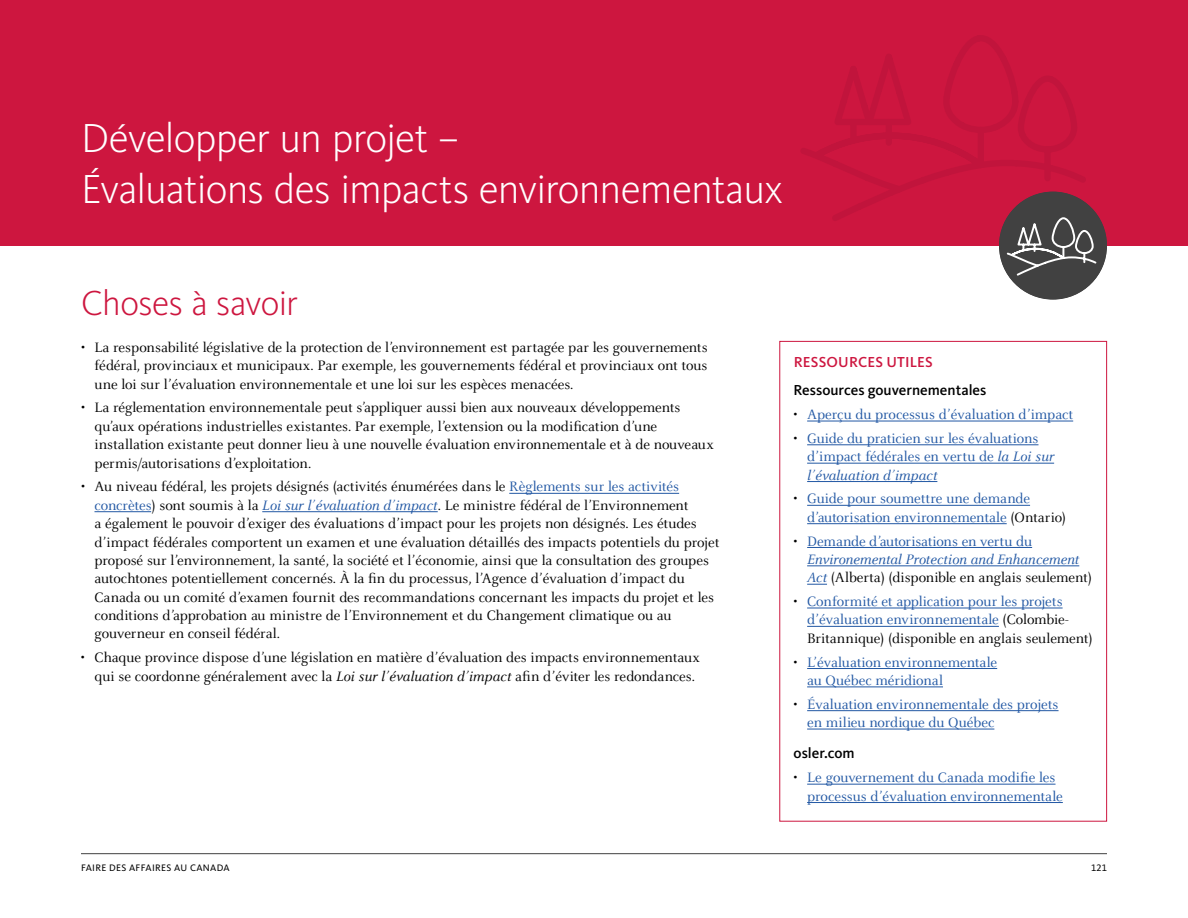
<style>
.page{position:relative;width:1188px;height:918px;background:#fff}
.page>*{position:absolute;margin:0;border:0;box-sizing:border-box;transform-origin:0 0}
.t1{font:300 42px/50.4px "Kievit Pro";letter-spacing:-.02em;color:#fff}
.t2{font:300 36px "Kievit Pro";letter-spacing:-.015em;color:#cd163f}
.t3{font:15px/18.5px "Celeste OT";letter-spacing:-.005em;color:#000}
.t4{font:15px/18.3px "Celeste OT";letter-spacing:-.01em;color:#2258a4}
.t5{font:italic 15px/18.5px "Celeste OT";color:#2258a4}
.t6{font:500 15px "Kievit Pro";color:#000}
.t7{font:500 15px "Kievit Pro";letter-spacing:.01em;color:#cd163f}
.t8{font:9.75px "Kievit Pro";letter-spacing:.035em;color:#000}
.s1{color:#2258a4}
.s2{font-style:italic;color:#2258a4}
.s3{font-style:italic}
.s4{color:#000}
.s5{font-style:normal;color:#000}
.s6{font-style:normal}
</style>
<div class="page">
<div style="left:0;top:0;width:1188px;height:246px;background:#cd163f"></div>
<hr style="left:81px;top:853px;width:1026px;height:1px;background:#414141">
<hr style="left:509px;top:493px;width:170px;height:1px;background:#2258a4">
<hr style="left:94px;top:511px;width:57px;height:1px;background:#2258a4">
<hr style="left:262px;top:511px;width:176px;height:1px;background:#2258a4">
<hr style="left:807px;top:421px;width:266px;height:1px;background:#2258a4">
<hr style="left:807px;top:445px;width:232px;height:1px;background:#2258a4">
<hr style="left:807px;top:463px;width:247px;height:1px;background:#2258a4">
<hr style="left:807px;top:481px;width:130px;height:1px;background:#2258a4">
<hr style="left:807px;top:505px;width:223px;height:1px;background:#2258a4">
<hr style="left:807px;top:523px;width:200px;height:1px;background:#2258a4">
<hr style="left:807px;top:547px;width:225px;height:1px;background:#2258a4">
<hr style="left:807px;top:566px;width:272px;height:1px;background:#2258a4">
<svg style="left:807px;top:584px;width:20px;height:1px"></svg>
<hr style="left:807px;top:608px;width:256px;height:1px;background:#2258a4">
<hr style="left:807px;top:626px;width:192px;height:1px;background:#2258a4">
<hr style="left:807px;top:668px;width:190px;height:1px;background:#2258a4">
<hr style="left:807px;top:687px;width:136px;height:1px;background:#2258a4">
<hr style="left:807px;top:710px;width:252px;height:1px;background:#2258a4">
<hr style="left:807px;top:729px;width:187px;height:1px;background:#2258a4">
<hr style="left:807px;top:784px;width:249px;height:1px;background:#2258a4">
<hr style="left:807px;top:802px;width:256px;height:1px;background:#2258a4">
<div style="left:779px;top:341px;width:328px;height:481px;border:1px solid #cd163f"></div>
<svg style="left:801px;top:35px;width:285px;height:186px"></svg>
<div style="left:999px;top:192px;width:108px;height:108px;background:#414141;border-radius:50%"></div>
<svg style="left:1005px;top:216px;width:93px;height:61px"></svg>
<h1 class="t1" style="left:81px;top:112px;width:704px">Développer un projet –<br>Évaluations des impacts environnementaux</h1>
<h2 class="t2" style="left:81px;top:281px;width:218px">Choses à savoir</h2>
<p class="t3" style="left:94px;top:338px;width:615px;text-align:justify;text-indent:-14px">• La responsabilité législative de la protection de l’environnement est partagée par les gouvernements fédéral, provinciaux et municipaux. Par exemple, les gouvernements fédéral et provinciaux ont tous une loi sur l’évaluation environnementale et une loi sur les espèces menacées.</p>
<p class="t3" style="left:94px;top:399px;width:621px;text-indent:-14px">• La réglementation environnementale peut s’appliquer aussi bien aux nouveaux développements qu’aux opérations industrielles existantes. Par exemple, l’extension ou la modification d’une installation existante peut donner lieu à une nouvelle évaluation environnementale et à de nouveaux permis/autorisations d’exploitation.</p>
<p class="t3" style="left:94px;top:477px;width:626px;text-indent:-13px">• Au niveau fédéral, les projets désignés (activités énumérées dans le <span class="s1">Règlements sur les activités concrètes</span>) sont soumis à la <span class="s2">Loi sur l’évaluation d’impact</span>. Le ministre fédéral de l’Environnement<br>a également le pouvoir d’exiger des évaluations d’impact pour les projets non désignés. Les études d’impact fédérales comportent un examen et une évaluation détaillés des impacts potentiels du projet proposé sur l’environnement, la santé, la société et l’économie, ainsi que la consultation des groupes autochtones potentiellement concernés. À la fin du processus, l’Agence d’évaluation d’impact du Canada ou un comité d’examen fournit des recommandations concernant les impacts du projet et les conditions d’approbation au ministre de l’Environnement et du Changement climatique ou au gouverneur en conseil fédéral.</p>
<p class="t3" style="left:81px;top:648px;width:620px;text-align:center">• Chaque province dispose d’une législation en matière d’évaluation des impacts environnementaux qui se coordonne généralement avec la <span class="s3">Loi sur l’évaluation d’impact</span> afin d’éviter les redondances.</p>
<p class="t8" style="left:81px;top:862px;width:150px">FAIRE DES AFFAIRES AU CANADA</p>
<p class="t7" style="left:794px;top:353px;width:141px">RESSOURCES UTILES</p>
<p class="t6" style="left:794px;top:381px;width:194px">Ressources gouvernementales</p>
<p class="t4" style="left:794px;top:405px;width:281px"><span class="s4">•</span> Aperçu du processus d’évaluation d’impact</p>
<p class="t4" style="left:807px;top:429px;width:248px;text-indent:-14px"><span class="s4">•</span> Guide du praticien sur les évaluations d’impact fédérales en vertu de <span class="s3">la Loi sur l’évaluation d’impact</span></p>
<p class="t4" style="left:807px;top:490px;width:261px;text-indent:-14px"><span class="s4">•</span> Guide pour soumettre une demande d’autorisation environnementale <span class="s4">(Ontario)</span></p>
<p class="t5" style="left:807px;top:532px;width:286px;text-indent:-14px"><span class="s5">•</span> <span class="s6">Demande d’autorisations en vertu du<br></span>Environemental Protection and Enhancement<br>Act <span class="s5">(Alberta) (disponible en anglais seulement)</span></p>
<p class="t4" style="left:807px;top:592px;width:287px;text-indent:-14px"><span class="s4">•</span> Conformité et application pour les projets d’évaluation environnementale <span class="s4">(Colombie-<br>Britannique) (disponible en anglais seulement)</span></p>
<p class="t4" style="left:807px;top:653px;width:192px;text-indent:-14px"><span class="s4">•</span> L’évaluation environnementale au Québec méridional</p>
<p class="t4" style="left:807px;top:695px;width:253px;text-indent:-14px"><span class="s4">•</span> Évaluation environnementale des projets en milieu nordique du Québec</p>
<p class="t6" style="left:794px;top:744px;width:63px">osler.com</p>
<p class="t4" style="left:807px;top:768px;width:257px;text-indent:-14px"><span class="s4">•</span> Le gouvernement du Canada modifie les processus d’évaluation environnementale</p>
<p class="t8" style="left:1091px;top:862px;width:17px">121</p>
</div>
